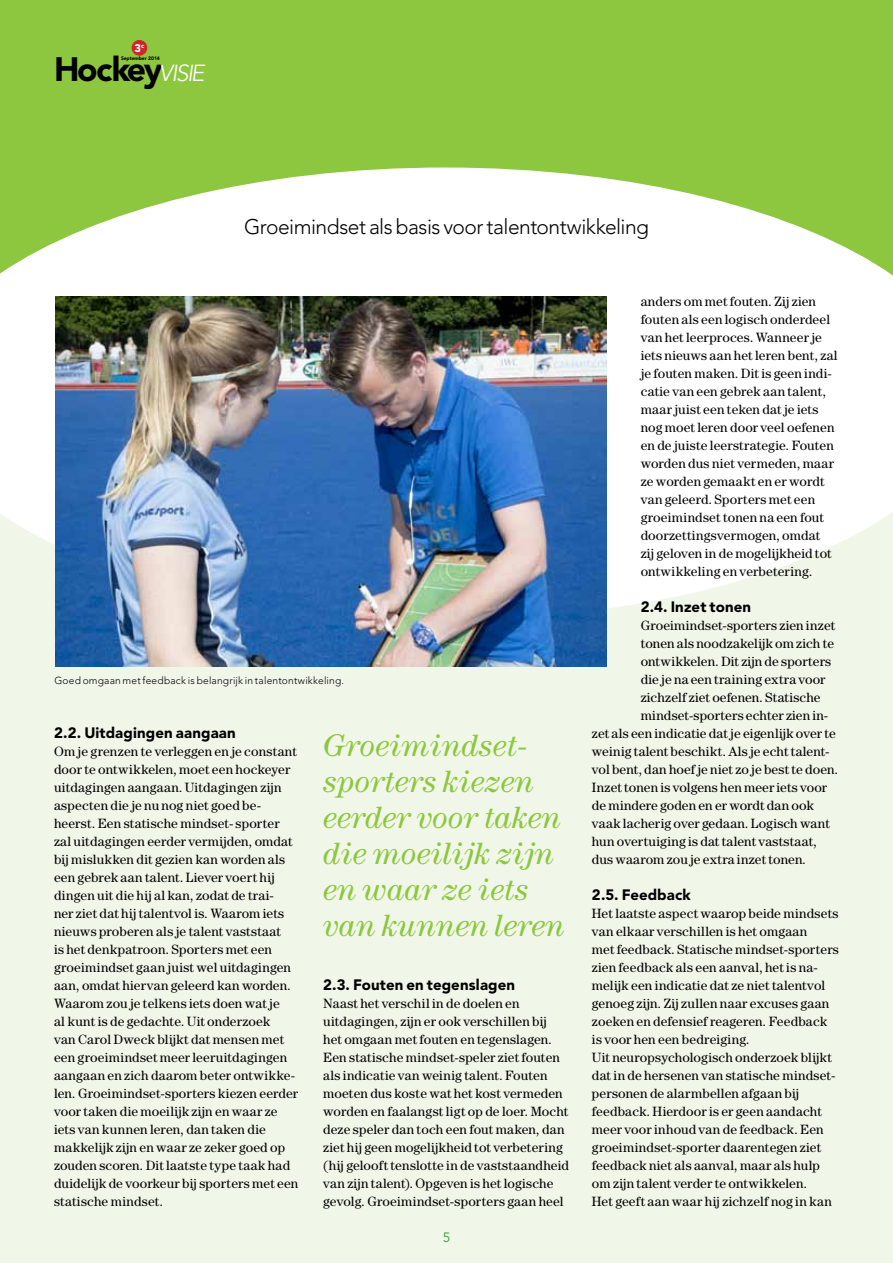
<style>
.page{position:relative;width:893px;height:1263px;background:#f0f7e8}
.page>*{position:absolute;margin:0;border:0;box-sizing:border-box;transform-origin:0 0}
.t1{font:900 33.6px "Avenir LT Std";color:#000}
.t2{font:italic 31.5px/36px "Century Std";color:#8dc63f}
.t3{font:300 21px "Avenir LT Std";letter-spacing:-.025em;color:#000}
.t4{font:900 15px "Avenir LT Std";letter-spacing:.01em;color:#000}
.t5{font:13.5px/18px "Century Std";letter-spacing:.01em;color:#000}
.t6{font:13.5px "Avenir LT Std";color:#41ad49}
.t7{font:900 11.1px "Avenir LT Std";color:#fff}
.t8{font:300 10.2px "Avenir LT Std";letter-spacing:.015em;color:#000}
.t9{font:900 5.1px "Avenir LT Std";letter-spacing:-.02em;color:#000}
.s1{font-weight:300;font-style:italic;font-size:23.1px;color:#fff}
</style>
<div class="page">
<div style="left:0;top:0;width:893px;height:319px;background:#8dc63f"></div>
<svg style="left:0;top:167px;width:893px;height:442px;fill:#fff"></svg>
<div style="left:132px;top:40px;width:15px;height:16px;background:#d2232a;border-radius:50%"></div>
<img style="left:55px;top:296px;width:552px;height:370px">
<p class="t7" style="left:134px;top:41px;width:11px">3<sup>c</sup></p>
<h1 class="t1" style="left:54px;top:49px;width:152px">Hockey<span class="s1">VISIE</span></h1>
<p class="t9" style="left:121px;top:55px;width:40px">September 2014</p>
<h3 class="t3" style="left:244px;top:214px;width:406px">Groeimindset als basis voor talentontwikkeling</h3>
<p class="t8" style="left:54px;top:674px;width:291px">Goed omgaan met feedback is belangrijk in talentontwikkeling.</p>
<p class="t4" style="left:54px;top:724px;width:183px">2.2. Uitdagingen aangaan</p>
<p class="t5" style="left:54px;top:742px;width:246px">Om je grenzen te verleggen en je constant door te ontwikkelen, moet een hockeyer uitdagingen aangaan. Uitdagingen zijn aspecten die je nu nog niet goed be&shy;heerst. Een statische mindset- sporter zal uitdagingen eerder vermijden, omdat bij mislukken dit gezien kan worden als een gebrek aan talent. Liever voert hij dingen uit die hij al kan, zodat de trai-<br>ner ziet dat hij talentvol is. Waarom iets nieuws proberen als je talent vaststaat<br>is het denkpatroon. Sporters met een groeimindset gaan juist wel uitdagingen aan, omdat hiervan geleerd kan worden.<br>Waarom zou je telkens iets doen wat je<br>al kunt is de gedachte. Uit onderzoek<br>van Carol Dweck blijkt dat mensen met een groeimindset meer leeruitdagingen aangaan en zich daarom beter ontwikke&shy;len. Groeimindset-sporters kiezen eerder voor taken die moeilijk zijn en waar ze iets van kunnen leren, dan taken die makkelijk zijn en waar ze zeker goed op zouden scoren. Dit laatste type taak had duidelijk de voorkeur bij sporters met een statische mindset.</p>
<h2 class="t2" style="left:323px;top:727px;width:243px">Groeimindset&shy;sporters kiezen eerder voor taken die moeilijk zijn en waar ze iets van kunnen leren</h2>
<p class="t4" style="left:323px;top:976px;width:193px">2.3. Fouten en tegenslagen</p>
<p class="t5" style="left:323px;top:994px;width:247px">Naast het verschil in de doelen en uitdagingen, zijn er ook verschillen bij het omgaan met fouten en tegenslagen.<br>Een statische mindset-speler ziet fouten als indicatie van weinig talent. Fouten moeten dus koste wat het kost vermeden worden en faalangst ligt op de loer. Mocht deze speler dan toch een fout maken, dan ziet hij geen mogelijkheid tot verbetering (hij gelooft tenslotte in de vaststaandheid van zijn talent). Opgeven is het logische gevolg. Groeimindset-sporters gaan heel</p>
<p class="t6" style="left:443px;top:1229px;width:9px">5</p>
<p class="t5" style="left:641px;top:292px;width:199px">anders om met fouten. Zij zien fouten als een logisch onderdeel van het leerproces. Wanneer je iets nieuws aan het leren bent, zal je fouten maken. Dit is geen indi&shy;catie van een gebrek aan talent, maar juist een teken dat je iets nog moet leren door veel oefenen en de juiste leerstrategie. Fouten worden dus niet vermeden, maar ze worden gemaakt en er wordt van geleerd. Sporters met een groeimindset tonen na een fout doorzettingsvermogen, omdat<br>zij geloven in de mogelijkheid tot ontwikkeling en verbetering.</p>
<p class="t4" style="left:641px;top:598px;width:112px">2.4. Inzet tonen</p>
<p class="t5" style="left:641px;top:616px;width:196px">Groeimindset-sporters zien inzet</p>
<p class="t5" style="left:641px;top:634px;width:195px">tonen als noodzakelijk om zich te</p>
<p class="t5" style="left:641px;top:652px;width:192px">ontwikkelen. Dit zijn de sporters</p>
<p class="t5" style="left:641px;top:670px;width:186px">die je na een training extra voor</p>
<p class="t5" style="left:641px;top:688px;width:181px">zichzelf ziet oefenen. Statische</p>
<p class="t5" style="left:641px;top:706px;width:189px">mindset-sporters echter zien in-</p>
<p class="t5" style="left:592px;top:724px;width:245px">zet als een indicatie dat je eigenlijk over te</p>
<p class="t5" style="left:592px;top:742px;width:239px">weinig talent beschikt. Als je echt talent-</p>
<p class="t5" style="left:592px;top:760px;width:248px">vol bent, dan hoef je niet zo je best te doen.</p>
<p class="t5" style="left:592px;top:778px;width:237px">Inzet tonen is volgens hen meer iets voor</p>
<p class="t5" style="left:592px;top:796px;width:223px">de mindere goden en er wordt dan ook</p>
<p class="t5" style="left:592px;top:814px;width:239px">vaak lacherig over gedaan. Logisch want</p>
<p class="t5" style="left:592px;top:832px;width:227px">hun overtuiging is dat talent vaststaat,</p>
<p class="t5" style="left:592px;top:850px;width:216px">dus waarom zou je extra inzet tonen.</p>
<p class="t4" style="left:592px;top:886px;width:100px">2.5. Feedback</p>
<p class="t5" style="left:592px;top:904px;width:249px">Het laatste aspect waarop beide mindsets van elkaar verschillen is het omgaan<br>met feedback. Statische mindset-sporters zien feedback als een aanval, het is na&shy;melijk een indicatie dat ze niet talentvol genoeg zijn. Zij zullen naar excuses gaan zoeken en defensief reageren. Feedback is voor hen een bedreiging.<br>Uit neuropsychologisch onderzoek blijkt dat in de hersenen van statische mindset&shy;personen de alarmbellen afgaan bij feedback. Hierdoor is er geen aandacht meer voor inhoud van de feedback. Een groeimindset-sporter daarentegen ziet feedback niet als aanval, maar als hulp om zijn talent verder te ontwikkelen.<br>Het geeft aan waar hij zichzelf nog in kan</p>
</div>
